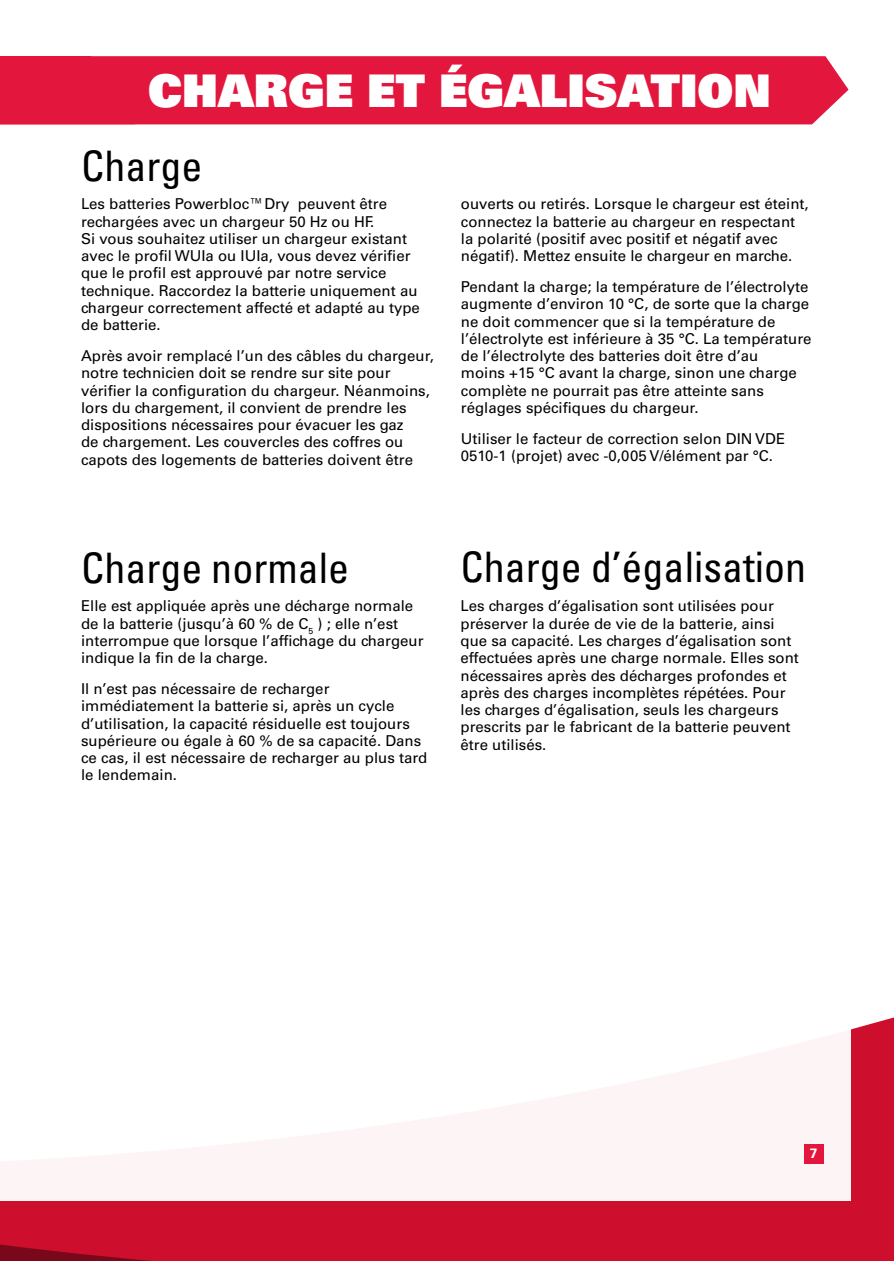
<style>
.page{position:relative;width:894px;height:1261px;background:#fff}
.page>*{position:absolute;margin:0;border:0;box-sizing:border-box;transform-origin:0 0}
.t1{font:45px "Univers LT Std X Black";color:#fff}
.t2{font:condensed 42px "Univers LT Std";color:#000}
.t3{font:15px/17.2px "Univers LT Std";color:#000}
.t4{font:700 13.5px "Univers LT Std";color:#fff}
</style>
<div class="page">
<div style="left:0;top:1017px;width:893px;height:243px;background:#ce0e2d"></div>
<div style="left:0;top:911px;width:850px;height:289px;background:#fff"></div>
<div style="left:803px;top:1143px;width:20px;height:20px;background:#e3173e"></div>
<div style="left:135px;top:56px;width:713px;height:68px;background:#e3173e"></div>
<div style="left:0;top:56px;width:135px;height:68px;background:#e3173e"></div>
<h1 class="t1" style="left:148px;top:61px;width:624px">CHARGE ET ÉGALISATION</h1>
<h2 class="t2" style="left:81px;top:140px;width:123px">Charge</h2>
<p class="t3" style="left:81px;top:196px;width:340px">Les batteries Powerbloc™Dry peuvent être rechargées avec un chargeur 50 Hz ou HF.<br>Si vous souhaitez utiliser un chargeur existant avec le profil WUIa ou IUIa, vous devez vérifier que le profil est approuvé par notre service technique. Raccordez la batterie uniquement au chargeur correctement affecté et adapté au type de batterie.</p>
<p class="t3" style="left:81px;top:347px;width:354px">Après avoir remplacé l’un des câbles du chargeur, notre technicien doit se rendre sur site pour vérifier la configuration du chargeur. Néanmoins, lors du chargement, il convient de prendre les dispositions nécessaires pour évacuer les gaz<br>de chargement. Les couvercles des coffres ou capots des logements de batteries doivent être</p>
<p class="t3" style="left:460px;top:196px;width:349px">ouverts ou retirés. Lorsque le chargeur est éteint, connectez la batterie au chargeur en respectant la polarité (positif avec positif et négatif avec négatif). Mettez ensuite le chargeur en marche.</p>
<p class="t3" style="left:460px;top:278px;width:352px">Pendant la charge; la température de l’électrolyte augmente d’environ 10 °C, de sorte que la charge ne doit commencer que si la température de l’électrolyte est inférieure à 35 °C. La température de l’électrolyte des batteries doit être d’au<br>moins +15 °C avant la charge, sinon une charge complète ne pourrait pas être atteinte sans réglages spécifiques du chargeur.</p>
<p class="t3" style="left:460px;top:430px;width:326px">Utiliser le facteur de correction selon DIN VDE<br>0510-1 (projet) avec -0,005 V/élément par °C.</p>
<h2 class="t2" style="left:81px;top:541px;width:269px">Charge normale</h2>
<h2 class="t2" style="left:460px;top:540px;width:347px">Charge d’égalisation</h2>
<p class="t3" style="left:81px;top:597px;width:344px">Elle est appliquée après une décharge normale de la batterie (jusqu’à 60 % de C<sub>5</sub> ) ; elle n’est interrompue que lorsque l’affichage du chargeur indique la fin de la charge.</p>
<p class="t3" style="left:81px;top:680px;width:348px">Il n’est pas nécessaire de recharger immédiatement la batterie si, après un cycle d’utilisation, la capacité résiduelle est toujours supérieure ou égale à 60 % de sa capacité. Dans ce cas, il est nécessaire de recharger au plus tard le lendemain.</p>
<p class="t3" style="left:460px;top:597px;width:340px">Les charges d’égalisation sont utilisées pour préserver la durée de vie de la batterie, ainsi que sa capacité. Les charges d’égalisation sont effectuées après une charge normale. Elles sont nécessaires après des décharges profondes et après des charges incomplètes répétées. Pour les charges d’égalisation, seuls les chargeurs prescrits par le fabricant de la batterie peuvent être utilisés.</p>
<p class="t4" style="left:809px;top:1145px;width:9px">7</p>
</div>
